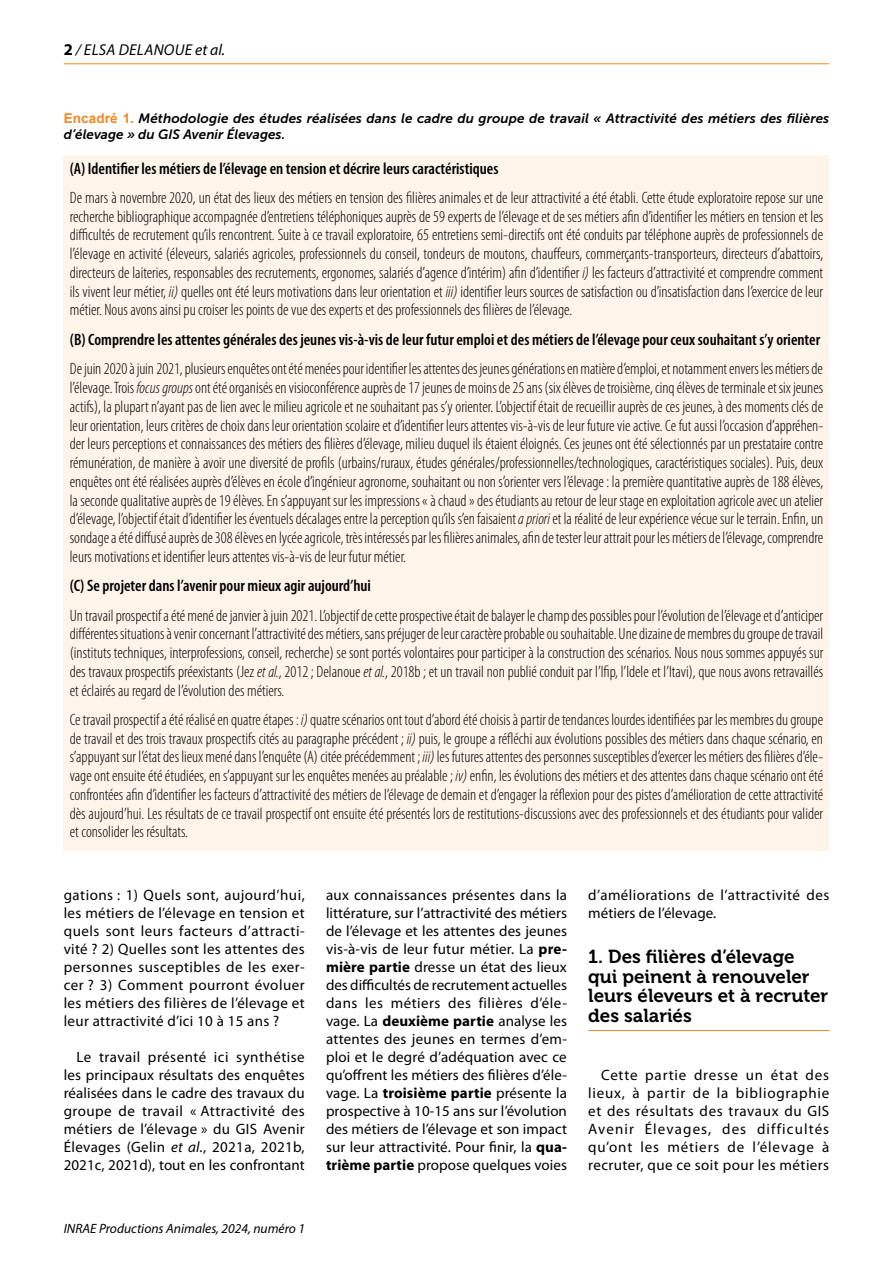
<style>
.page{position:relative;width:893px;height:1263px;background:#fff}
.page>*{position:absolute;margin:0;border:0;box-sizing:border-box;transform-origin:0 0}
._06_T1{font:18.75px/19.5px "Museo 700";color:#000}
._10_Encadré__Tableau{font:300 condensed 16.5px/18.8px "Myriad Pro";color:#000;text-align:justify}
._10_Encadré__Tableau-2{font:600 condensed 16.5px "Myriad Pro";color:#000}
.t1{font:italic 15.75px "Myriad Pro";color:#000}
._08_Texte{font:15px/18px "Myriad Pro";letter-spacing:.02em;color:#000;text-align:justify}
._09_Titre_Encadré__F{font:italic 13.5px/15.8px "Museo Sans 700";letter-spacing:.005em;color:#000}
.t2{font:italic 13.5px "Myriad Pro";color:#000}
.s1{font-weight:700;font-style:normal;font-size:16.5px}
.s2{font-family:"Arial";font-weight:700;font-style:normal;color:#f18922}
.s3{font-style:italic}
.s4{font-weight:700}
</style>
<div class="page">
<hr style="left:64px;top:63px;width:765px;height:1px;background:#f18922">
<hr style="left:588px;top:1030px;width:241px;height:1px;background:#f18922">
<div style="left:64px;top:155px;width:765px;height:695px;background:#fef4ea"></div>
<p class="t1" style="left:64px;top:40px;width:66px"><span class="s1">2</span> / Elsa delanoue</p>
<p class="t1" style="left:195px;top:40px;width:31px">et al.</p>
<p class="_09_Titre_Encadré__F" style="left:64px;top:110px;width:767px"><span class="s2">Encadré 1.</span> Méthodologie des études réalisées dans le cadre du groupe de travail « Attractivité des métiers des filières d’élevage » du GIS Avenir Élevages.</p>
<p class="_10_Encadré__Tableau-2" style="left:70px;top:159px;width:430px">(A) Identifier les métiers de l’élevage en tension et décrire leurs caractéristiques</p>
<p class="_10_Encadré__Tableau" style="left:70px;top:188px;width:755px">De mars à novembre2020, un état des lieux des métiers en tension des filières animales et de leur attractivité a été établi. Cette étude exploratoire repose sur une recherche bibliographique accompagnée d’entretiens téléphoniques auprès de 59 experts de l’élevage et de ses métiers afin d’identifier les métiers en tension et les difficultés de recrutement qu’ils rencontrent. Suite à ce travail exploratoire, 65 entretiens semi-directifs ont été conduits par téléphone auprès de professionnels de l’élevage en activité (éleveurs, salariés agricoles, professionnels du conseil, tondeurs de moutons, chauffeurs, commerçants-transporteurs, directeurs d’abattoirs, directeurs de laiteries, responsables des recrutements, ergonomes, salariés d’agence d’intérim) afin d’identifier <span class="s3">i)</span> les facteurs d’attractivité et comprendre comment ils vivent leur métier, <span class="s3">ii)</span> quelles ont été leurs motivations dans leur orientation et <span class="s3">iii)</span> identifier leurs sources de satisfaction ou d’insatisfaction dans l’exercice de leur métier. Nous avons ainsi pu croiser les points de vue des experts et des professionnels des filières de l’élevage.</p>
<p class="_10_Encadré__Tableau-2" style="left:70px;top:330px;width:752px">(B) Comprendre les attentes générales des jeunes vis-à-vis de leur futur emploi et des métiers de l’élevage pour ceux souhaitant s’y orienter</p>
<p class="_10_Encadré__Tableau" style="left:70px;top:359px;width:755px">De juin2020 à juin2021, plusieurs enquêtes ont été menées pour identifier les attentes des jeunes générations en matière d’emploi, et notamment envers les métiers de l’élevage. Trois <span class="s3">focusgroups</span> ont été organisés en visioconférence auprès de 17 jeunes de moins de 25 ans (six élèves de troisième, cinq élèves de terminale et six jeunes actifs), la plupart n’ayant pas de lien avec le milieu agricole et ne souhaitant pas s’y orienter. L’objectif était de recueillir auprès de ces jeunes, à des moments clés de leur orientation, leurs critères de choix dans leur orientation scolaire et d’identifier leurs attentes vis-à-vis de leur future vie active. Ce fut aussi l’occasion d’appréhen&shy;der leurs perceptions et connaissances des métiers des filières d’élevage, milieu duquel ils étaient éloignés. Ces jeunes ont été sélectionnés par un prestataire contre rémunération, de manière à avoir une diversité de profils (urbains/ruraux, études générales/professionnelles/technologiques, caractéristiques sociales). Puis, deux enquêtes ont été réalisées auprès d’élèves en école d’ingénieur agronome, souhaitant ou non s’orienter vers l’élevage : la première quantitative auprès de 188 élèves, la seconde qualitative auprès de 19 élèves. En s’appuyant sur les impressions « à chaud » des étudiants au retour de leur stage en exploitation agricole avec un atelier d’élevage, l’objectif était d’identifier les éventuels décalages entre la perception qu’ils s’en faisaient <span class="s3">a priori</span> et la réalité de leur expérience vécue sur le terrain. Enfin, un sondage a été diffusé auprès de 308 élèves en lycée agricole, très intéressés par les filières animales, afin de tester leur attrait pour les métiers de l’élevage, comprendre leurs motivations et identifier leurs attentes vis-à-vis de leur futur métier.</p>
<p class="_10_Encadré__Tableau-2" style="left:70px;top:577px;width:303px">(C) Se projeter dans l’avenir pour mieux agir aujourd’hui</p>
<p class="_10_Encadré__Tableau" style="left:70px;top:606px;width:755px">Un travail prospectif a été mené de janvier à juin2021. L’objectif de cette prospective était de balayer le champ des possibles pour l’évolution de l’élevage et d’anticiper différentes situations à venir concernant l’attractivité des métiers, sans préjuger de leur caractère probable ou souhaitable. Une dizaine de membres du groupe de travail (instituts techniques, interprofessions, conseil, recherche) se sont portés volontaires pour participer à la construction des scénarios. Nous nous sommes appuyés sur des travaux prospectifs préexistants (Jez <span class="s3">et al.</span>, 2012 ; Delanoue <span class="s3">et al.</span>, 2018b; et un travail non publié conduit par l’Ifip, l’Idele et l’Itavi), que nous avons retravaillés et éclairés au regard de l’évolution des métiers.</p>
<p class="_10_Encadré__Tableau" style="left:70px;top:710px;width:755px">Ce travail prospectif a été réalisé en quatre étapes : <span class="s3">i)</span> quatre scénarios ont tout d’abord été choisis à partir de tendances lourdes identifiées par les membres du groupe de travail et des trois travaux prospectifs cités au paragraphe précédent ; <span class="s3">ii)</span> puis, le groupe a réfléchi aux évolutions possibles des métiers dans chaque scénario, en s’appuyant sur l’état des lieux mené dans l’enquête (A) citée précédemment ; <span class="s3">iii)</span> les futures attentes des personnes susceptibles d’exercer les métiers des filières d’éle&shy;vage ont ensuite été étudiées, en s’appuyant sur les enquêtes menées au préalable ; <span class="s3">iv)</span> enfin, les évolutions des métiers et des attentes dans chaque scénario ont été confrontées afin d’identifier les facteurs d’attractivité des métiers de l’élevage de demain et d’engager la réflexion pour des pistes d’amélioration de cette attractivité dès aujourd’hui. Les résultats de ce travail prospectif ont ensuite été présentés lors de restitutions-discussions avec des professionnels et des étudiants pour valider et consolider les résultats.</p>
<p class="_08_Texte" style="left:64px;top:886px;width:242px">gations : 1) Quels sont, aujourd’hui, les métiers de l’élevage en tension et quels sont leurs facteurs d’attracti&shy;vité ? 2) Quelles sont les attentes des personnes susceptibles de les exer&shy;cer ? 3) Comment pourront évoluer les métiers des filières de l’élevage et leur attractivité d’ici 10 à 15 ans ?</p>
<p class="_08_Texte" style="left:64px;top:1048px;width:242px;text-indent:13px">Le travail présenté ici synthétise les principaux résultats des enquêtes réalisées dans le cadre des travaux du groupe de travail « Attractivité des métiers de l’élevage » du GIS Avenir Élevages (Gelin <span class="s3">et al.</span>, 2021a, 2021b, 2021c, 2021d), tout en les confrontant</p>
<p class="t2" style="left:64px;top:1220px;width:243px">INRAE Productions Animales, 2024, numéro 1</p>
<p class="_08_Texte" style="left:326px;top:886px;width:242px">aux connaissances présentes dans la littérature, sur l’attractivité des métiers de l’élevage et les attentes des jeunes vis-à-vis de leur futur métier. La <span class="s4">pre&shy;mière partie</span> dresse un état des lieux des difficultés de recrutement actuelles dans les métiers des filières d’éle&shy;vage. La <span class="s4">deuxième partie</span> analyse les attentes des jeunes en termes d’em&shy;ploi et le degré d’adéquation avec ce qu’offrent les métiers des filières d’éle&shy;vage. La <span class="s4">troisième partie</span> présente la prospective à 10-15 ans sur l’évolution des métiers de l’élevage et son impact sur leur attractivité. Pour finir, la <span class="s4">qua&shy;trième partie</span> propose quelques voies</p>
<p class="_08_Texte" style="left:588px;top:886px;width:243px">d’améliorations de l’attractivité des métiers de l’élevage.</p>
<p class="_06_T1" style="left:588px;top:947px;width:242px">1. Des filières d’élevage qui peinent à renouveler leurs éleveurs et à recruter des salariés</p>
<p class="_08_Texte" style="left:588px;top:1066px;width:243px;text-indent:13px">Cette partie dresse un état des lieux, à partir de la bibliographie et des résultats des travaux du GIS Avenir Élevages, des difficultés qu’ont les métiers de l’élevage à recruter, que ce soit pour les métiers</p>
</div>
